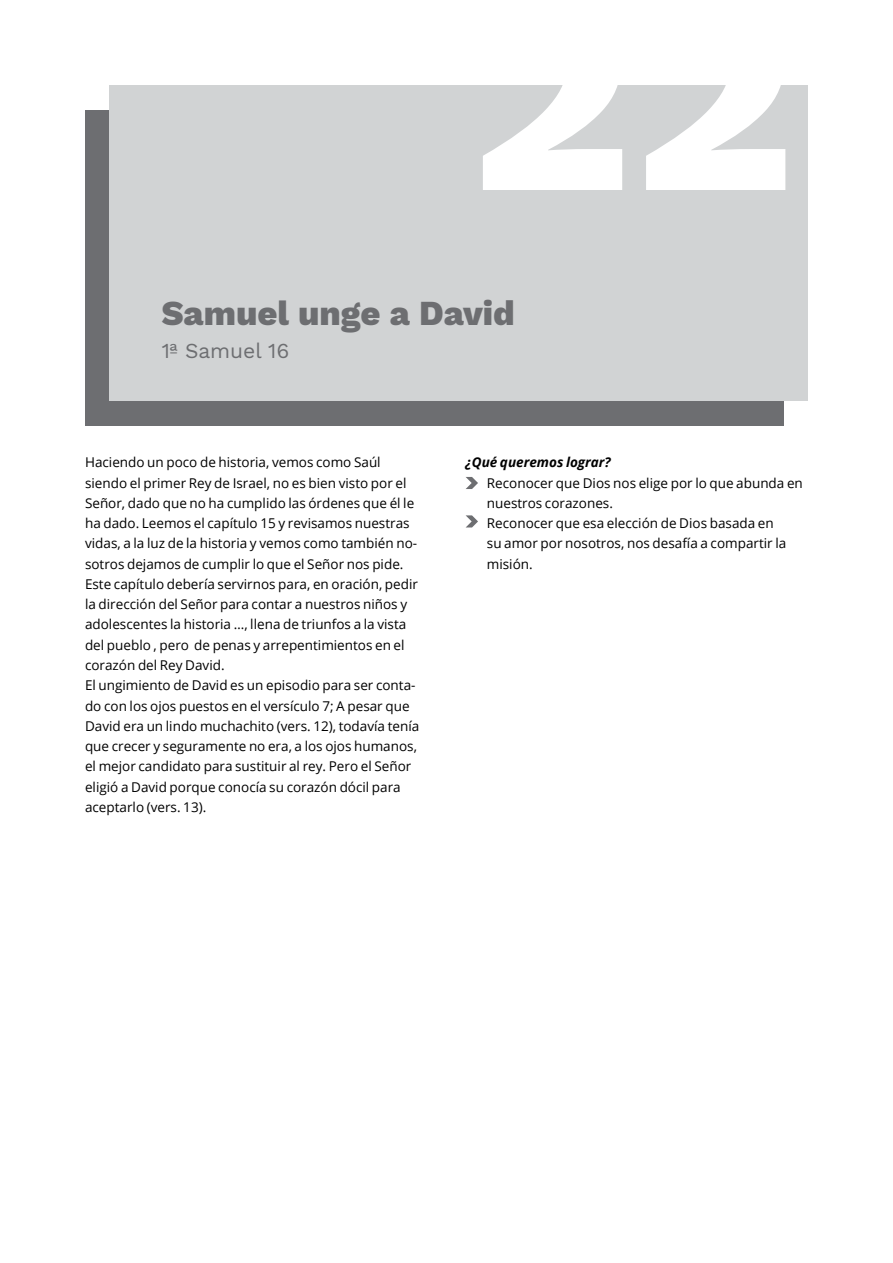
<style>
.page{position:relative;width:893px;height:1263px;background:#fff}
.page>*{position:absolute;margin:0;border:0;box-sizing:border-box;transform-origin:0 0}
.t1{font:800 271.5px "Work Sans";color:#fff}
.t2{font:800 34.5px "Work Sans";color:#6d6e71}
.t3{font:21px "Work Sans";color:#6d6e71}
.t4{font:13.5px/20.2px "Open Sans";color:#000}
.t5{font:italic 700 13.5px "Open Sans";color:#000}
</style>
<div class="page">
<div style="left:85px;top:111px;width:698px;height:315px;background:#6d6e71"></div>
<div style="left:110px;top:85px;width:698px;height:315px;background:#d1d3d4"></div>
<svg style="left:466px;top:477px;width:12px;height:12px"></svg>
<svg style="left:466px;top:515px;width:12px;height:12px"></svg>
<h1 class="t1" style="left:468px;top:-59px;width:328px">22</h1>
<h2 class="t2" style="left:161px;top:293px;width:355px">Samuel unge a David</h2>
<h3 class="t3" style="left:161px;top:338px;width:130px">1ª Samuel 16</h3>
<p class="t4" style="left:85px;top:452px;width:336px">Haciendo un poco de historia, vemos como Saúl siendo el primer Rey de Israel, no es bien visto por el Señor, dado que no ha cumplido las órdenes que él le ha dado. Leemos el capítulo 15 y revisamos nuestras vidas, a la luz de la historia y vemos como también no&shy;sotros dejamos de cumplir lo que el Señor nos pide.<br>Este capítulo debería servirnos para, en oración, pedir la dirección del Señor para contar a nuestros niños y adolescentes la historia …, llena de triunfos a la vista del pueblo , pero de penas y arrepentimientos en el corazón del Rey David.<br>El ungimiento de David es un episodio para ser conta&shy;do con los ojos puestos en el versículo 7; A pesar que David era un lindo muchachito (vers. 12), todavía tenía que crecer y seguramente no era, a los ojos humanos, el mejor candidato para sustituir al rey. Pero el Señor eligió a David porque conocía su corazón dócil para aceptarlo (vers. 13).</p>
<p class="t5" style="left:466px;top:453px;width:147px">¿Qué queremos lograr?</p>
<p class="t4" style="left:487px;top:472px;width:317px">Reconocer que Dios nos elige por lo que abunda en nuestros corazones.<br>Reconocer que esa elección de Dios basada en<br>su amor por nosotros, nos desafía a compartir la misión.</p>
</div>
